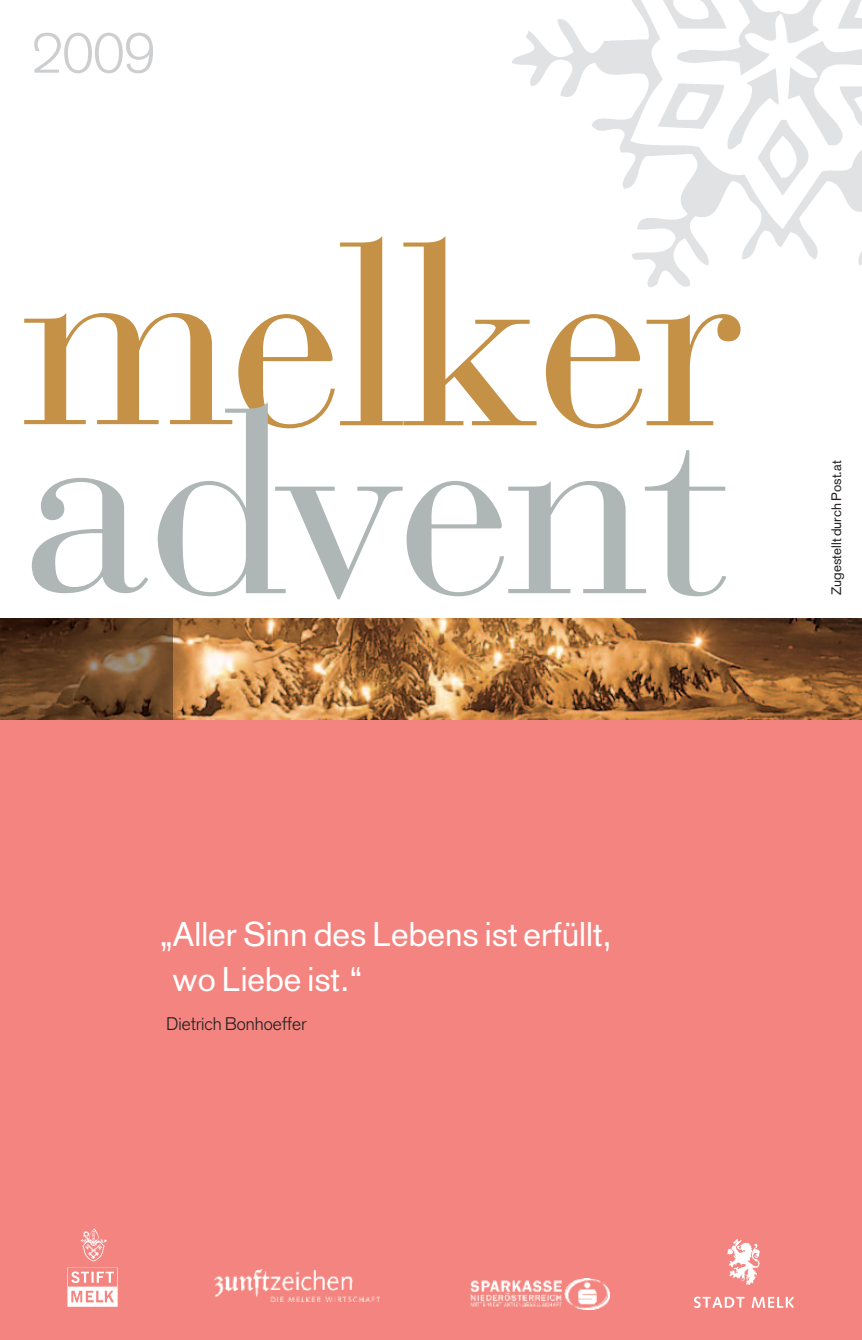
<style>
.page{position:relative;width:862px;height:1340px;background:#fff}
.page>*{position:absolute;margin:0;border:0;box-sizing:border-box;transform-origin:0 0}
.t1{font:259.88px "Bauer Bodoni";letter-spacing:-.03em;color:#aeb7b6}
.t2{font:257.18px "Bauer Bodoni";letter-spacing:-.03em;color:#c49147}
.t3{font:300 55.35px "Akzidenz Grotesk";color:#cdced0}
.t4{font:33.75px/45px "Akzidenz Grotesk";color:#fff}
.t5{font:300 18px "Akzidenz Grotesk";color:#231f20}
.t6{font:13.5px "Akzidenz Grotesk";color:#231f20}
</style>
<div class="page">
<div style="left:0;top:714px;width:861px;height:625px;background:#f38480"></div>
<img style="left:512px;top:0;width:349px;height:287px">
<img style="left:172px;top:619px;width:689px;height:100px">
<img style="left:0;top:619px;width:172px;height:100px">
<img style="left:470px;top:1278px;width:139px;height:31px">
<img style="left:214px;top:1269px;width:165px;height:32px">
<img style="left:67px;top:1228px;width:51px;height:79px">
<img style="left:694px;top:1239px;width:98px;height:68px">
<h3 class="t3" style="left:32px;top:33px;width:124px">2009</h3>
<h2 class="t2" style="left:21px;top:244px;width:723px">melker</h2>
<h1 class="t1" style="left:21px;top:410px;width:709px">advent</h1>
<p class="t6" style="left:831px;top:595px;width:136px;rotate:-90deg">Zugestellt durch Post.at</p>
<p class="t4" style="left:172px;top:915px;width:440px;text-indent:-13px">„Aller Sinn des Lebens ist erfüllt, wo Liebe ist.“</p>
<p class="t5" style="left:166px;top:1016px;width:142px">Dietrich Bonhoeffer</p>
</div>
